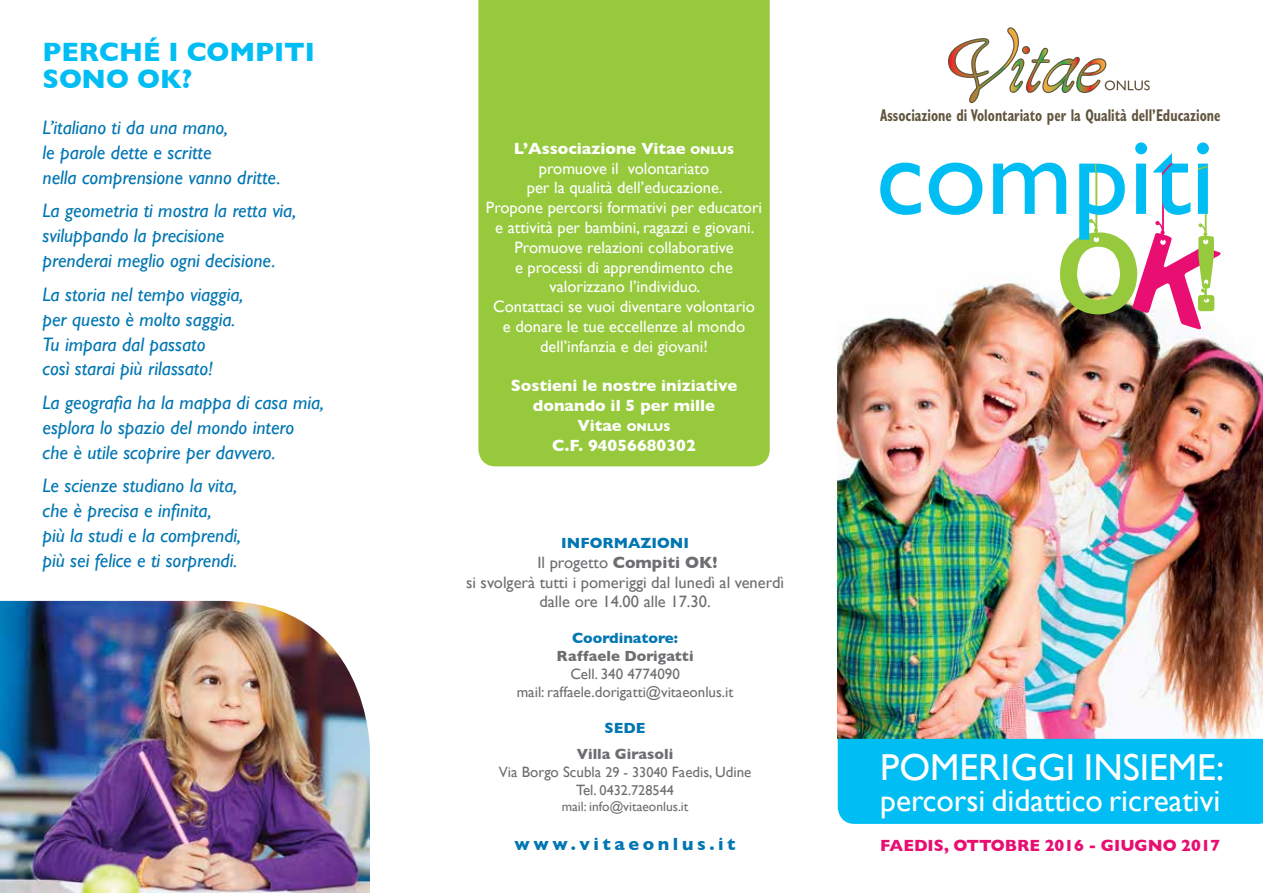
<style>
.page{position:relative;width:1263px;height:893px;background:#fff}
.page>*{position:absolute;margin:0;border:0;box-sizing:border-box;transform-origin:0 0}
.t1{font:37.5px "Gill Sans";color:#fff}
.t2{font:31.5px "Gill Sans";color:#fff}
.t3{font:700 27px/26.8px "Gill Sans";color:#00bef3}
.t4{font:italic 19.5px/24.8px "Gill Sans";color:#0076b2}
.t5{font:700 18px "Gill Sans";letter-spacing:.2em;color:#0076b2}
.t6{font:700 condensed 17.1px "Gill Sans";color:#61553e;scale:.8 1}
.t7{font:16.5px/19.8px "Gill Sans";color:#fff;text-align:center}
.t8{font:16.5px/19.8px "Gill Sans";color:#6d6e71;text-align:center}
.t9{font:700 16.5px/19.8px "Gill Sans";color:#fff;text-align:center}
.t10{font:700 16.5px "Gill Sans";color:#e80e71}
.t11{font:15px/18px "Gill Sans";color:#6d6e71;text-align:center}
.t12{font:700 15px "Gill Sans";color:#0076b2}
.t13{font:700 15px "Gill Sans";color:#6d6e71}
.t14{font:14.25px "Gill Sans";color:#6d6e71}
.t15{font:13.5px "Gill Sans";color:#6d6e71}
.s1{font-weight:700}
.s2{font-weight:700;font-size:11.55px}
.s3{font-size:11.55px}
.s4{font-size:14.25px}
.s5{font-size:15px}
</style>
<div class="page">
<div style="left:478px;top:0;width:292px;height:466px;background:#97c93d"></div>
<img style="left:838px;top:252px;width:425px;height:487px">
<div style="left:838px;top:739px;width:425px;height:85px;background:#00bef3"></div>
<svg style="left:948px;top:27px;width:202px;height:77px"></svg>
<svg style="left:880px;top:163px;width:41px;height:52px"></svg>
<svg style="left:929px;top:163px;width:53px;height:52px"></svg>
<svg style="left:993px;top:142px;width:227px;height:187px"></svg>
<img style="left:0;top:601px;width:370px;height:292px">
<h3 class="t3" style="left:43px;top:38px;width:274px">PERCHÉ I COMPITI<br>SONO OK?</h3>
<p class="t4" style="left:43px;top:115px;width:240px">L’italiano ti da una mano,<br>le parole dette e scritte<br>nella comprensione vanno dritte.</p>
<p class="t4" style="left:43px;top:198px;width:255px">La geometria ti mostra la retta via, sviluppando la precisione prenderai meglio ogni decisione.</p>
<p class="t4" style="left:43px;top:282px;width:202px">La storia nel tempo viaggia, per questo è molto saggia.<br>Tu impara dal passato<br>così starai più rilassato!</p>
<p class="t4" style="left:43px;top:390px;width:283px">La geografia ha la mappa di casa mia, esplora lo spazio del mondo intero che è utile scoprire per davvero.</p>
<p class="t4" style="left:43px;top:473px;width:200px">Le scienze studiano la vita, che è precisa e infinita,<br>più la studi e la comprendi, più sei felice e ti sorprendi.</p>
<p class="t7" style="left:486px;top:138px;width:278px"><span class="s1">L’Associazione Vitae</span> <span class="s2">ONLUS </span>promuove il volontariato<br>per la qualità dell’educazione.<br>Propone percorsi formativi per educatori e attività per bambini, ragazzi e giovani.<br>Promuove relazioni collaborative<br>e processi di apprendimento che valorizzano l’individuo.<br>Contattaci se vuoi diventare volontario<br>e donare le tue eccellenze al mondo dell’infanzia e dei giovani!</p>
<p class="t9" style="left:511px;top:376px;width:228px">Sostieni le nostre iniziative donando il 5 per mille<br>Vitae <span class="s3">ONLUS<br></span>C.F. 94056680302</p>
<p class="t12" style="left:561px;top:531px;width:129px">INFORMAZIONI</p>
<p class="t8" style="left:466px;top:552px;width:319px">Il progetto <span class="s1">Compiti OK!<br></span>si svolgerà tutti i pomeriggi dal lunedì al venerdì dalle ore 14.00 alle 17.30.</p>
<p class="t12" style="left:572px;top:626px;width:107px">Coordinatore:</p>
<p class="t13" style="left:557px;top:644px;width:139px">Raffaele Dorigatti</p>
<p class="t11" style="left:517px;top:665px;width:218px">Cell. 340 4774090<br>mail: raffaele.dorigatti@vitaeonlus.it</p>
<p class="t12" style="left:605px;top:716px;width:42px">SEDE</p>
<p class="t11" style="left:499px;top:744px;width:254px"><span class="s1">Villa Girasoli<br></span>Via Borgo Scubla <span class="s4">29 - 33040</span> Faedis, Udine</p>
<p class="t14" style="left:576px;top:781px;width:99px"><span class="s5">Tel.</span> 0432.728544</p>
<p class="t15" style="left:562px;top:798px;width:128px">mail: info@vitaeonlus.it</p>
<p class="t5" style="left:514px;top:830px;width:223px">www.vitaeonlus.it</p>
<p class="t6" style="left:880px;top:105px;width:427px">Associazione di Volontariato per la Qualità dell’Educazione</p>
<h1 class="t1" style="left:880px;top:745px;width:345px">POMERIGGI INSIEME:</h1>
<h2 class="t2" style="left:880px;top:782px;width:342px">percorsi didattico ricreativi</h2>
<p class="t10" style="left:880px;top:832px;width:342px">FAEDIS, OTTOBRE 2016 - GIUGNO 2017</p>
</div>
